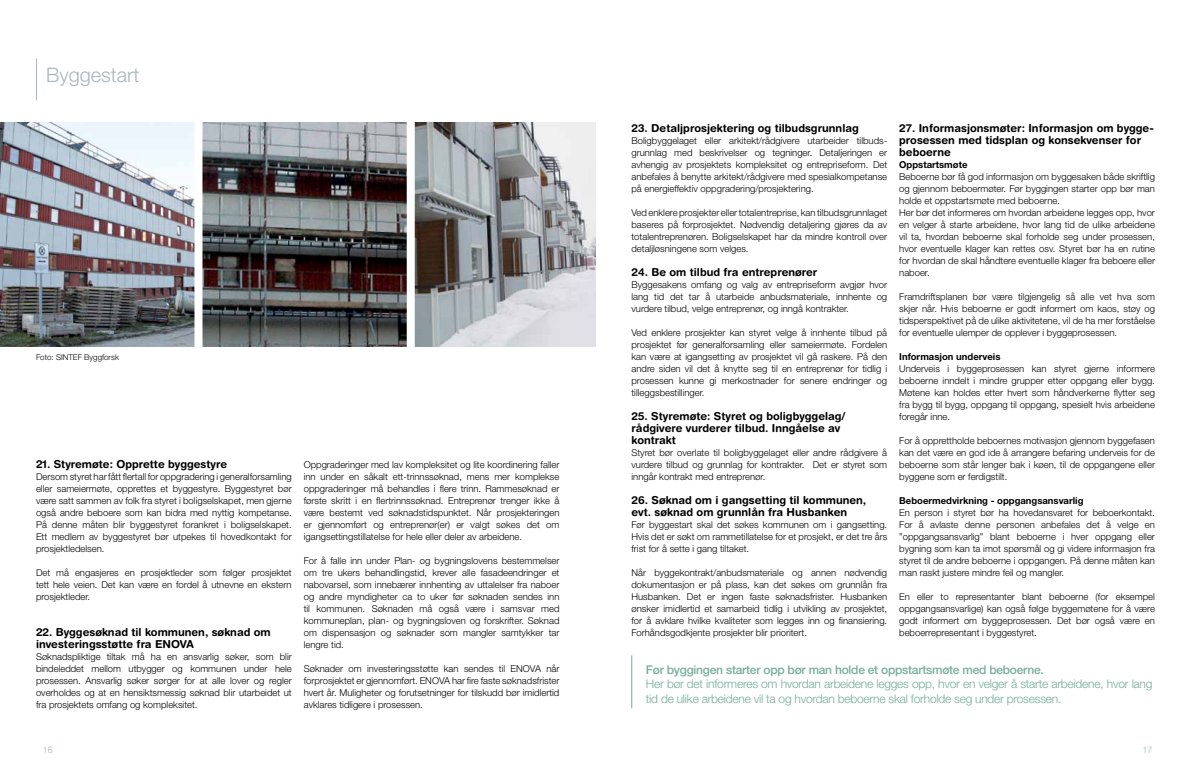
<style>
.page{position:relative;width:1191px;height:780px;background:#fff}
.page>*{position:absolute;margin:0;border:0;box-sizing:border-box;transform-origin:0 0}
.t1{font:300 20px "Helvetica Neue";color:#a8b6bf}
.t2{font:300 12px/14px "Helvetica Neue";letter-spacing:-.02em;color:#76ae99}
.t3{font:500 12px "Helvetica Neue";letter-spacing:-.02em;color:#76ae99}
.t4{font:700 11px/12px "Helvetica Rounded";color:#000}
.t5{font:300 9.5px/12px "Helvetica Neue";color:#000;text-align:justify}
.t6{font:700 9.5px "Helvetica Neue";color:#000}
.t7{font:300 9px "Helvetica Neue";color:#a8b6bf}
.t8{font:300 8px "Helvetica Neue";color:#000}
</style>
<div class="page">
<hr style="left:36px;top:58px;width:1px;height:42px;background:#a8b6bf">
<hr style="left:631px;top:655px;width:1px;height:53px;background:#76ae99">
<img style="left:0;top:123px;width:194px;height:223px">
<img style="left:202px;top:123px;width:205px;height:223px">
<img style="left:415px;top:123px;width:180px;height:223px">
<h1 class="t1" style="left:46px;top:63px;width:95px">Byggestart</h1>
<p class="t8" style="left:36px;top:352px;width:84px">Foto: SINTEF Byggforsk</p>
<p class="t4" style="left:36px;top:458px;width:193px">21. Styremøte: Opprette byggestyre</p>
<p class="t5" style="left:36px;top:470px;width:257px">Dersom styret har fått flertall for oppgradering i generalforsamling eller sameiermøte, opprettes et byggestyre. Byggestyret bør være satt sammen av folk fra styret i boligselskapet, men gjerne også andre beboere som kan bidra med nyttig kompetanse.<br>På denne måten blir byggestyret forankret i boligselskapet.<br>Ett medlem av byggestyret bør utpekes til hovedkontakt for prosjektledelsen.</p>
<p class="t5" style="left:36px;top:566px;width:257px">Det må engasjeres en prosjektleder som følger prosjektet tett hele veien. Det kan være en fordel å utnevne en ekstern prosjektleder.</p>
<p class="t4" style="left:36px;top:626px;width:236px">22. Byggesøknad til kommunen, søknad om investeringsstøtte fra ENOVA</p>
<p class="t5" style="left:36px;top:650px;width:257px">Søknadspliktige tiltak må ha en ansvarlig søker, som blir bindeleddet mellom utbygger og kommunen under hele prosessen. Ansvarlig søker sørger for at alle lover og regler overholdes og at en hensiktsmessig søknad blir utarbeidet ut fra prosjektets omfang og kompleksitet.</p>
<p class="t5" style="left:304px;top:458px;width:257px">Oppgraderinger med lav kompleksitet og lite koordinering faller inn under en såkalt ett-trinnssøknad, mens mer komplekse oppgraderinger må behandles i flere trinn. Rammesøknad er første skritt i en flertrinnssøknad. Entreprenør trenger ikke å være bestemt ved søknadstidspunktet. Når prosjekteringen er gjennomført og entreprenør(er) er valgt søkes det om igangsettingstillatelse for hele eller deler av arbeidene.</p>
<p class="t5" style="left:304px;top:554px;width:257px">For å falle inn under Plan- og bygningslovens bestemmelser om tre ukers behandlingstid, krever alle fasadeendringer et nabovarsel, som innebærer innhenting av uttalelser fra naboer og andre myndigheter ca to uker før søknaden sendes inn til kommunen. Søknaden må også være i samsvar med kommuneplan, plan- og bygningsloven og forskrifter. Søknad om dispensasjon og søknader som mangler samtykker tar lengre tid.</p>
<p class="t5" style="left:304px;top:662px;width:257px">Søknader om investeringsstøtte kan sendes til ENOVA når forprosjektet er gjennomført. ENOVA har fire faste søknadsfrister hvert år. Muligheter og forutsetninger for tilskudd bør imidlertid avklares tidligere i prosessen.</p>
<p class="t4" style="left:631px;top:122px;width:229px">23. Detaljprosjektering og tilbudsgrunnlag</p>
<p class="t5" style="left:631px;top:134px;width:257px">Boligbyggelaget eller arkitekt/rådgivere utarbeider tilbuds&shy;grunnlag med beskrivelser og tegninger. Detaljeringen er avhengig av prosjektets kompleksitet og entrepriseform. Det anbefales å benytte arkitekt/rådgivere med spesialkompetanse på energieffektiv oppgradering/prosjektering.</p>
<p class="t5" style="left:631px;top:206px;width:257px">Ved enklere prosjekter eller totalentreprise, kan tilbudsgrunnlaget baseres på forprosjektet. Nødvendig detaljering gjøres da av totalentreprenøren. Boligselskapet har da mindre kontroll over detaljløsningene som velges.</p>
<p class="t4" style="left:631px;top:266px;width:187px">24. Be om tilbud fra entreprenører</p>
<p class="t5" style="left:631px;top:278px;width:257px">Byggesakens omfang og valg av entrepriseform avgjør hvor lang tid det tar å utarbeide anbudsmateriale, innhente og vurdere tilbud, velge entreprenør, og inngå kontrakter.</p>
<p class="t5" style="left:631px;top:326px;width:257px">Ved enklere prosjekter kan styret velge å innhente tilbud på prosjektet før generalforsamling eller sameiermøte. Fordelen kan være at igangsetting av prosjektet vil gå raskere. På den andre siden vil det å knytte seg til en entreprenør for tidlig i prosessen kunne gi merkostnader for senere endringer og tilleggsbestillinger.</p>
<p class="t4" style="left:631px;top:410px;width:216px">25. Styremøte: Styret og boligbyggelag/ rådgivere vurderer tilbud. Inngåelse av kontrakt</p>
<p class="t5" style="left:631px;top:446px;width:257px">Styret bør overlate til boligbyggelaget eller andre rådgivere å vurdere tilbud og grunnlag for kontrakter. Det er styret som inngår kontrakt med entreprenør.</p>
<p class="t4" style="left:631px;top:494px;width:236px">26. Søknad om i gangsetting til kommunen, evt. søknad om grunnlån fra Husbanken</p>
<p class="t5" style="left:631px;top:518px;width:257px">Før byggestart skal det søkes kommunen om i gangsetting.<br>Hvis det er søkt om rammetillatelse for et prosjekt, er det tre års frist for å sette i gang tiltaket.</p>
<p class="t5" style="left:631px;top:566px;width:257px">Når byggekontrakt/anbudsmateriale og annen nødvendig dokumentasjon er på plass, kan det søkes om grunnlån fra Husbanken. Det er ingen faste søknadsfrister. Husbanken ønsker imidlertid et samarbeid tidlig i utvikling av prosjektet, for å avklare hvilke kvaliteter som legges inn og finansiering.<br>Forhåndsgodkjente prosjekter blir prioritert.</p>
<p class="t4" style="left:899px;top:122px;width:256px">27. Informasjonsmøter: Informasjon om bygge&shy;prosessen med tidsplan og konsekvenser for beboerne</p>
<p class="t6" style="left:899px;top:159px;width:70px">Oppstartsmøte</p>
<p class="t5" style="left:899px;top:170px;width:257px;text-align:left">Beboerne bør få god informasjon om byggesaken både skriftlig og gjennom beboermøter. Før byggingen starter opp bør man holde et oppstartsmøte med beboerne.<br>Her bør det informeres om hvordan arbeidene legges opp, hvor en velger å starte arbeidene, hvor lang tid de ulike arbeidene vil ta, hvordan beboerne skal forholde seg under prosessen, hvor eventuelle klager kan rettes osv. Styret bør ha en rutine for hvordan de skal håndtere eventuelle klager fra beboere eller naboer.</p>
<p class="t5" style="left:899px;top:290px;width:257px">Framdriftsplanen bør være tilgjengelig så alle vet hva som skjer når. Hvis beboerne er godt informert om kaos, støy og tidsperspektivet på de ulike aktivitetene, vil de ha mer forståelse for eventuelle ulemper de opplever i byggeprosessen.</p>
<p class="t6" style="left:899px;top:351px;width:103px">Informasjon underveis</p>
<p class="t5" style="left:899px;top:362px;width:257px">Underveis i byggeprosessen kan styret gjerne informere beboerne inndelt i mindre grupper etter oppgang eller bygg.<br>Møtene kan holdes etter hvert som håndverkerne flytter seg fra bygg til bygg, oppgang til oppgang, spesielt hvis arbeidene foregår inne.</p>
<p class="t5" style="left:899px;top:434px;width:257px">For å opprettholde beboernes motivasjon gjennom byggefasen kan det være en god ide å arrangere befaring underveis for de beboerne som står lenger bak i køen, til de oppgangene eller byggene som er ferdigstilt.</p>
<p class="t6" style="left:899px;top:495px;width:186px">Beboermedvirkning - oppgangsansvarlig</p>
<p class="t5" style="left:899px;top:506px;width:257px">En person i styret bør ha hovedansvaret for beboerkontakt.<br>For å avlaste denne personen anbefales det å velge en ”oppgangsansvarlig” blant beboerne i hver oppgang eller bygning som kan ta imot spørsmål og gi videre informasjon fra styret til de andre beboerne i oppgangen. På denne måten kan man raskt justere mindre feil og mangler.</p>
<p class="t5" style="left:899px;top:590px;width:257px">En eller to representanter blant beboerne (for eksempel oppgangsansvarlige) kan også følge byggemøtene for å være godt informert om byggeprosessen. Det bør også være en beboerrepresentant i byggestyret.</p>
<p class="t3" style="left:646px;top:663px;width:399px">Før byggingen starter opp bør man holde et oppstartsmøte med beboerne.</p>
<p class="t2" style="left:646px;top:677px;width:508px">Her bør det informeres om hvordan arbeidene legges opp, hvor en velger å starte arbeidene, hvor lang tid de ulike arbeidene vil ta og hvordan beboerne skal forholde seg under prosessen.</p>
<p class="t7" style="left:43px;top:744px;width:11px">16</p>
<p class="t7" style="left:1142px;top:744px;width:11px">17</p>
</div>
